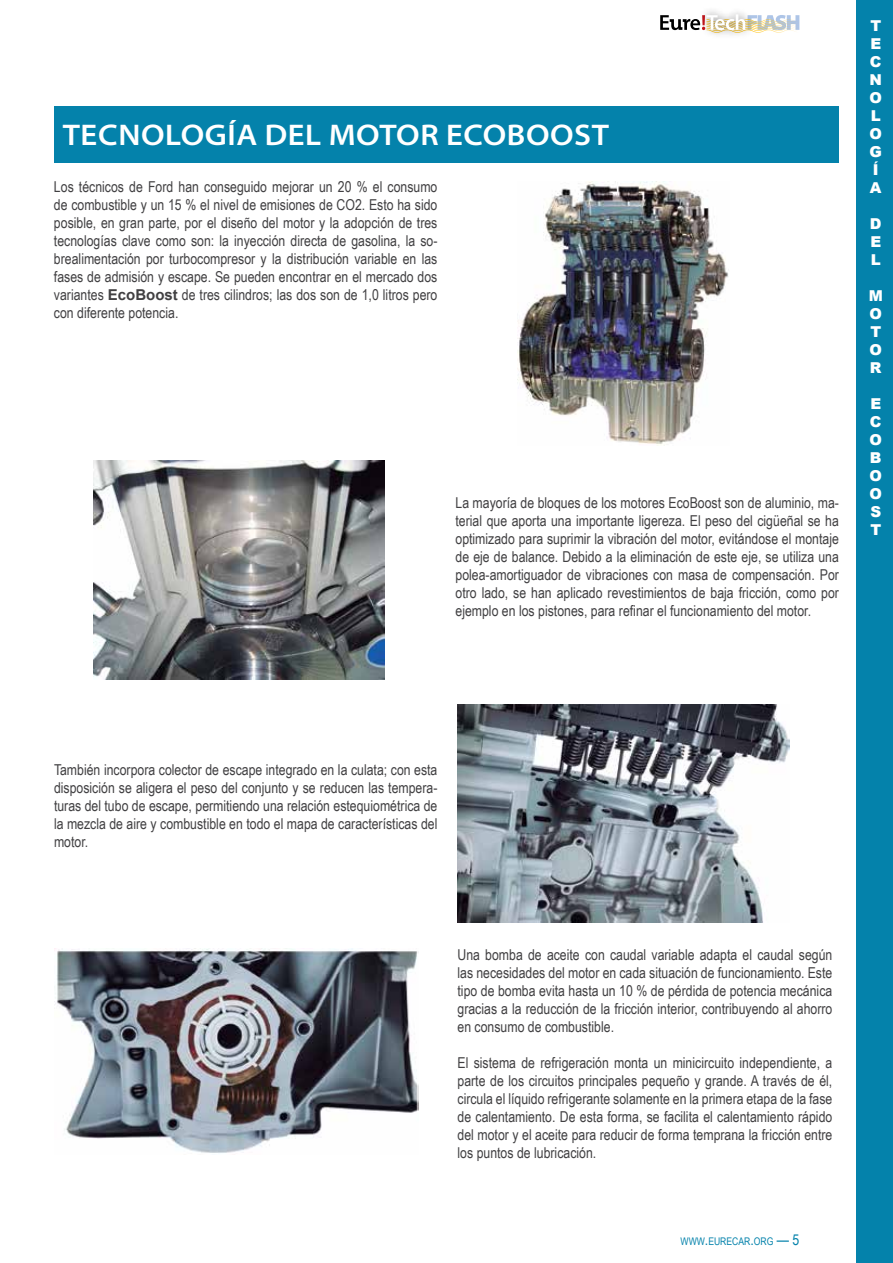
<style>
.page{position:relative;width:893px;height:1263px;background:#fff}
.page>*{position:absolute;margin:0;border:0;box-sizing:border-box;transform-origin:0 0}
.t1{font:600 semi-expanded 30px "Myriad Pro";letter-spacing:.02em;color:#fff}
.t2{font:15px/18px "Arial Narrow";color:#414042;text-align:justify}
.t3{font:900 15px/18px "Arial";color:#fff;text-align:justify}
.t4{font:10.5px "Arial Narrow";color:#0482ab}
.s1{font-family:"Arial";font-weight:700}
.s2{font-size:15px}
</style>
<div class="page">
<svg style="left:660px;top:14px;width:139px;height:19px"></svg>
<div style="left:856px;top:0;width:37px;height:1263px;background:#0482ab"></div>
<div style="left:54px;top:106px;width:785px;height:56px;background:#0482ab"></div>
<img style="left:518px;top:181px;width:211px;height:264px">
<img style="left:93px;top:461px;width:291px;height:218px">
<img style="left:457px;top:705px;width:333px;height:218px">
<img style="left:54px;top:948px;width:364px;height:205px">
<h1 class="t1" style="left:63px;top:119px;width:548px">TECNOLOGÍA DEL MOTOR ECOBOOST</h1>
<p class="t2" style="left:54px;top:177px;width:385px">Los técnicos de Ford han conseguido mejorar un 20 % el consumo de combustible y un 15 % el nivel de emisiones de CO2. Esto ha sido posible, en gran parte, por el diseño del motor y la adopción de tres tecnologías clave como son: la inyección directa de gasolina, la so&shy;brealimentación por turbocompresor y la distribución variable en las fases de admisión y escape. Se pueden encontrar en el mercado dos variantes <span class="s1">EcoBoost</span> de tres cilindros; las dos son de 1,0 litros pero con diferente potencia.</p>
<p class="t2" style="left:455px;top:494px;width:385px">La mayoría de bloques de los motores EcoBoost son de aluminio, ma&shy;terial que aporta una importante ligereza. El peso del cigüeñal se ha optimizado para suprimir la vibración del motor, evitándose el montaje de eje de balance. Debido a la eliminación de este eje, se utiliza una polea-amortiguador de vibraciones con masa de compensación. Por otro lado, se han aplicado revestimientos de baja fricción, como por ejemplo en los pistones, para refinar el funcionamiento del motor.</p>
<p class="t3" style="left:869px;top:16px;width:14px;text-align:left">T<br>E<br>C<br>N<br>O<br>L<br>O<br>G<br>Í<br>A</p>
<p class="t3" style="left:870px;top:214px;width:13px">D E L</p>
<p class="t3" style="left:869px;top:286px;width:16px">M O T O R</p>
<p class="t3" style="left:869px;top:394px;width:14px">E C O B O O S T</p>
<p class="t2" style="left:54px;top:760px;width:385px">También incorpora colector de escape integrado en la culata; con esta disposición se aligera el peso del conjunto y se reducen las tempera&shy;turas del tubo de escape, permitiendo una relación estequiométrica de la mezcla de aire y combustible en todo el mapa de características del motor.</p>
<p class="t2" style="left:457px;top:945px;width:376px">Una bomba de aceite con caudal variable adapta el caudal según las necesidades del motor en cada situación de funcionamiento. Este tipo de bomba evita hasta un 10 % de pérdida de potencia mecánica gracias a la reducción de la fricción interior, contribuyendo al ahorro en consumo de combustible.</p>
<p class="t2" style="left:457px;top:1053px;width:376px">El sistema de refrigeración monta un minicircuito independiente, a parte de los circuitos principales pequeño y grande. A través de él, circula el líquido refrigerante solamente en la primera etapa de la fase de calentamiento. De esta forma, se facilita el calentamiento rápido del motor y el aceite para reducir de forma temprana la fricción entre los puntos de lubricación.</p>
<p class="t4" style="left:680px;top:1233px;width:120px">WWW<span class="s2">.</span>EURECAR<span class="s2">.</span>ORG <span class="s2">— 5</span></p>
</div>
